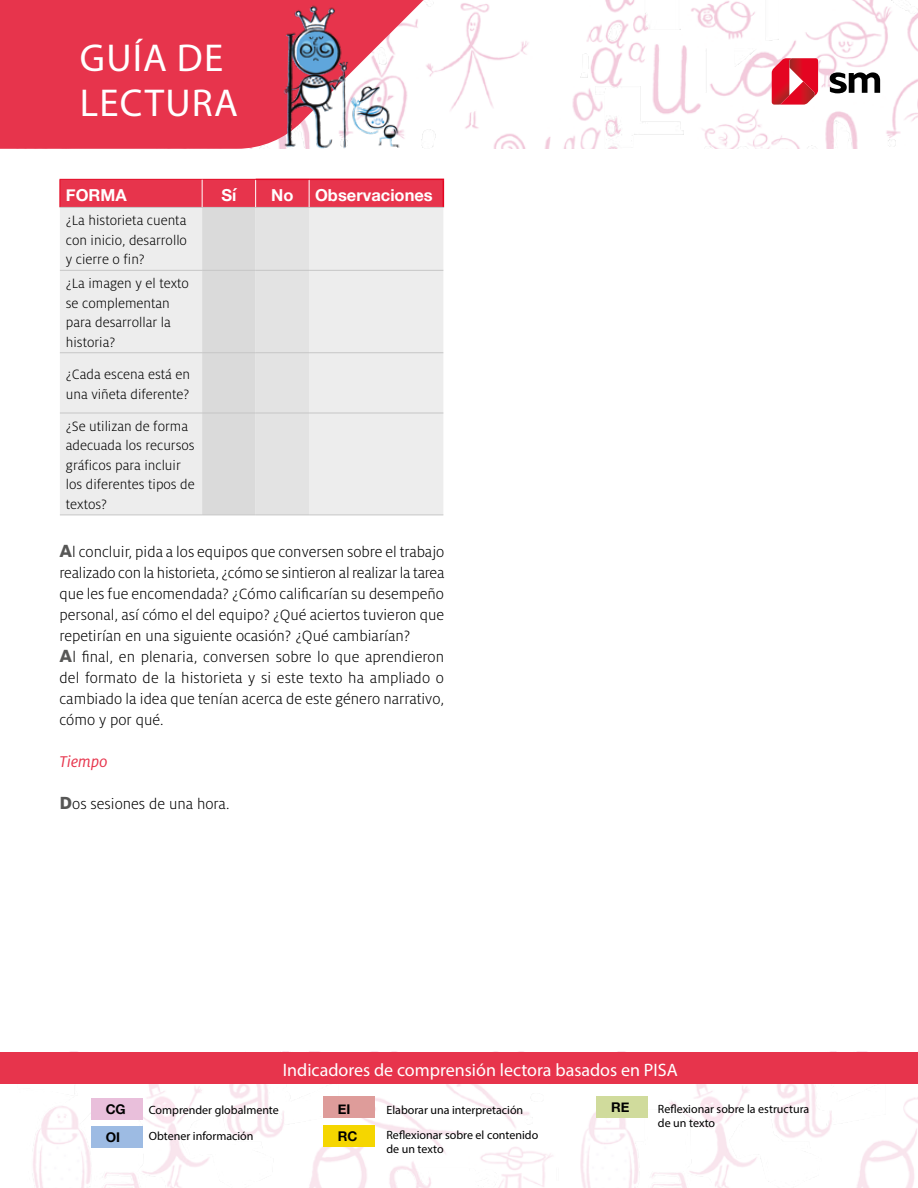
<style>
.page{position:relative;width:918px;height:1188px;background:#fff}
.page>*{position:absolute;margin:0;border:0;box-sizing:border-box;transform-origin:0 0}
.t1{font:39px/45px "Myriad Pro";letter-spacing:.03em;color:#fff}
.t2{font:18px "Myriad Pro";color:#fff}
.t3{font:italic 17.25px "Milo Pro";color:#e7344c}
.t4{font:300 16.5px/21px "Milo Pro";color:#000}
.t5{font:700 16.5px "Helvetica Neue";color:#fff}
.t6{font:300 15px/19.5px "Milo Pro";color:#000}
.t7{font:700 13.35px "Helvetica Neue";color:#000}
.t8{font:12px/25.2px "Myriad Pro";color:#000}
.s1{font-weight:800;font-size:19.5px;color:#575756}
</style>
<div class="page">
<img style="left:448px;top:0;width:470px;height:149px">
<svg style="left:0;top:0;width:448px;height:149px;background:#ea4f63"></svg>
<img style="left:0;top:1083px;width:918px;height:105px">
<div style="left:0;top:1052px;width:918px;height:31px;background:#e7344c"></div>
<div style="left:91px;top:1098px;width:51px;height:21px;background:#e9bfdb"></div>
<div style="left:323px;top:1097px;width:51px;height:21px;background:#de9c9a"></div>
<div style="left:91px;top:1127px;width:51px;height:21px;background:#9dbbe3"></div>
<div style="left:323px;top:1125px;width:51px;height:22px;background:#f5d600"></div>
<div style="left:596px;top:1097px;width:51px;height:21px;background:#d0db9c"></div>
<img style="left:263px;top:0;width:144px;height:149px">
<svg style="left:830px;top:72px;width:50px;height:21px"></svg>
<svg style="left:772px;top:58px;width:46px;height:47px;background:#de3547"></svg>
<hr style="left:60px;top:515px;width:142px;height:1px;background:#c6c6c6">
<hr style="left:202px;top:515px;width:54px;height:1px;background:#c6c6c6">
<hr style="left:256px;top:515px;width:53px;height:1px;background:#c6c6c6">
<hr style="left:309px;top:515px;width:134px;height:1px;background:#c6c6c6">
<svg style="left:60px;top:179px;width:384px;height:336px;background:#e8d9db"></svg>
<h1 class="t1" style="left:80px;top:35px;width:159px">GUÍA DE<br>LECTURA</h1>
<p class="t5" style="left:66px;top:183px;width:62px">FORMA</p>
<p class="t5" style="left:221px;top:183px;width:16px">Sí</p>
<p class="t5" style="left:271px;top:183px;width:24px">No</p>
<p class="t5" style="left:315px;top:183px;width:119px">Observaciones</p>
<p class="t6" style="left:66px;top:211px;width:123px;text-align:justify">¿La historieta cuenta con inicio, desarrollo y cierre o fin?</p>
<p class="t6" style="left:66px;top:274px;width:125px">¿La imagen y el texto se complementan para desarrollar la historia?</p>
<p class="t6" style="left:66px;top:365px;width:126px">¿Cada escena está en una viñeta diferente?</p>
<p class="t6" style="left:66px;top:417px;width:130px">¿Se utilizan de forma adecuada los recursos gráficos para incluir los diferentes tipos de textos?</p>
<p class="t4" style="left:60px;top:541px;width:386px"><span class="s1">A</span>l concluir, pida a los equipos que conversen sobre el trabajo realizado con la historieta, ¿cómo se sintieron al realizar la tarea que les fue encomendada? ¿Cómo calificarían su desempeño personal, así cómo el del equipo? ¿Qué aciertos tuvieron que repetirían en una siguiente ocasión? ¿Qué cambiarían?<br><span class="s1">A</span>l final, en plenaria, conversen sobre lo que aprendieron del formato de la historieta y si este texto ha ampliado o cambiado la idea que tenían acerca de este género narrativo, cómo y por qué.</p>
<p class="t3" style="left:60px;top:752px;width:50px">Tiempo</p>
<p class="t4" style="left:60px;top:793px;width:172px"><span class="s1">D</span>os sesiones de una hora.</p>
<p class="t2" style="left:283px;top:1059px;width:396px">Indicadores de comprensión lectora basados en PISA</p>
<p class="t7" style="left:106px;top:1099px;width:22px">CG</p>
<p class="t7" style="left:338px;top:1099px;width:14px">EI</p>
<p class="t7" style="left:106px;top:1127px;width:16px">OI</p>
<p class="t7" style="left:338px;top:1126px;width:21px">RC</p>
<p class="t8" style="left:149px;top:1097px;width:132px">Comprender globalmente</p>
<p class="t8" style="left:386px;top:1097px;width:153px">Elaborar una interpretación<br>Reflexionar sobre el contenido</p>
<p class="t8" style="left:386px;top:1136px;width:59px">de un texto</p>
<p class="t8" style="left:149px;top:1123px;width:106px">Obtener información</p>
<p class="t7" style="left:611px;top:1097px;width:20px">RE</p>
<p class="t8" style="left:658px;top:1101px;width:153px;line-height:14.4px">Reflexionar sobre la estructura de un texto</p>
</div>
